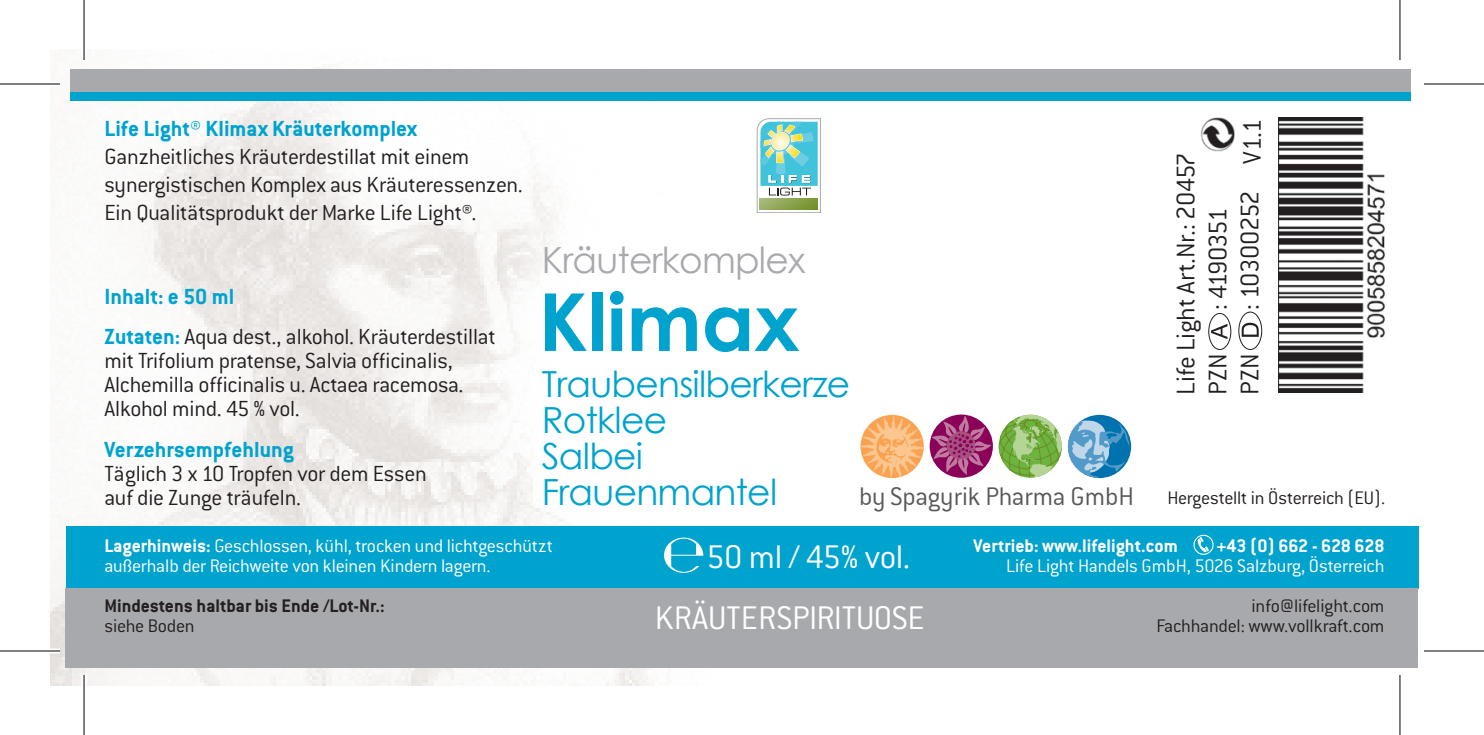
<style>
.page{position:relative;width:1484px;height:735px;background:#fff}
.page>*{position:absolute;margin:0;border:0;box-sizing:border-box;transform-origin:0 0}
.t1{font:700 80px "Century Gothic";color:#00a3ce}
.t2{font:36px/36px "Century Gothic";letter-spacing:-.02em;color:#00a3ce}
.t3{font:300 36px/61.2px "Conduit ITC";color:#fff}
.t4{font:36px "Century Gothic";letter-spacing:-.02em;color:#a8a9ad}
.t5{font:300 28px/32px "Conduit ITC";letter-spacing:-.015em;color:#231f20}
.t6{font:300 28px "Conduit ITC";color:#57585a}
.t7{font:300 28px "Conduit ITC";letter-spacing:-.06em;color:#231f20}
.t8{font:300 24px/24px "Conduit ITC";letter-spacing:-.015em;color:#231f20}
.t9{font:700 24px "Conduit ITC";color:#00a3ce}
.t10{font:300 20px/20px "Conduit ITC";letter-spacing:-.015em;color:#fff}
.t11{font:300 20px/20px "Conduit ITC";letter-spacing:-.015em;color:#231f20;text-align:right}
.t12{font:700 20px "Conduit ITC";color:#fff}
.t13{font:700 20px "Conduit ITC";color:#231f20}
.s1{font-weight:700;color:#00a3ce}
.s2{font-weight:700}
</style>
<div class="page">
<img style="left:50px;top:67px;width:598px;height:618px">
<div style="left:66px;top:526px;width:1351px;height:63px;background:#00a3ce"></div>
<div style="left:66px;top:589px;width:1351px;height:79px;background:#a8a9ad"></div>
<svg style="left:757px;top:118px;width:63px;height:95px"></svg>
<div style="left:70px;top:69px;width:1341px;height:24px;background:#a8a9ad"></div>
<div style="left:70px;top:93px;width:1341px;height:8px;background:#00a3ce"></div>
<div style="left:1193px;top:535px;width:20px;height:20px;border:1px solid #fff;border-radius:50%"></div>
<svg style="left:1197px;top:537px;width:11px;height:15px"></svg>
<svg style="left:664px;top:538px;width:39px;height:35px"></svg>
<svg style="left:929px;top:415px;width:63px;height:63px"></svg>
<svg style="left:931px;top:416px;width:60px;height:59px;background:#ab4d86"></svg>
<svg style="left:860px;top:415px;width:63px;height:63px"></svg>
<svg style="left:998px;top:415px;width:63px;height:63px"></svg>
<div style="left:1067px;top:415px;width:64px;height:63px;background:#0073ae;border-radius:50%"></div>
<svg style="left:1067px;top:420px;width:62px;height:58px"></svg>
<div style="left:1208px;top:313px;width:23px;height:37px;border:1px solid #231f20;border-radius:50%"></div>
<svg style="left:1210px;top:324px;width:17px;height:15px"></svg>
<div style="left:1238px;top:312px;width:24px;height:38px;border:1px solid #231f20;border-radius:50%"></div>
<svg style="left:1241px;top:323px;width:17px;height:14px"></svg>
<img style="left:1200px;top:117px;width:35px;height:35px">
<img style="left:1278px;top:117px;width:107px;height:276px">
<hr style="left:1277px;top:119px;width:2px;height:273px;background:#231f20">
<div style="left:0;top:81px;width:60px;height:5px;background:#fff"></div>
<div style="left:0;top:648px;width:60px;height:5px;background:#fff"></div>
<hr style="left:82px;top:675px;width:4px;height:60px;background:#fff">
<svg style="left:1400px;top:0;width:1px;height:60px"></svg>
<svg style="left:1400px;top:675px;width:1px;height:60px"></svg>
<hr style="left:0;top:83px;width:60px;height:2px;background:#000">
<hr style="left:1423px;top:83px;width:60px;height:2px;background:#000">
<hr style="left:0;top:650px;width:60px;height:2px;background:#000">
<hr style="left:1423px;top:650px;width:60px;height:2px;background:#000">
<hr style="left:83px;top:0;width:2px;height:60px;background:#000">
<hr style="left:83px;top:675px;width:2px;height:60px;background:#000">
<hr style="left:1399px;top:0;width:1px;height:60px;background:#000">
<hr style="left:1399px;top:675px;width:1px;height:60px;background:#000">
<p class="t9" style="left:104px;top:115px;width:314px">Life Light® Klimax Kräuterkomplex</p>
<p class="t8" style="left:104px;top:143px;width:420px;line-height:28px">Ganzheitliches Kräuterdestillat mit einem synergistischen Komplex aus Kräuteressenzen.<br>Ein Qualitätsprodukt der Marke Life Light®.</p>
<p class="t5" style="left:1233px;top:310px;width:192px;rotate:-90deg">: 10300252 V1.1</p>
<p class="t5" style="left:1169px;top:395px;width:244px;rotate:-90deg">Life Light Art.Nr.: 20457<br>PZN</p>
<p class="t7" style="left:1202px;top:310px;width:103px;rotate:-90deg">: 4190351</p>
<h2 class="t4" style="left:542px;top:234px;width:265px">Kräuterkomplex</h2>
<p class="t8" style="left:104px;top:277px;width:393px;line-height:40px"><span class="s1">Inhalt: e 50 ml<br>Zutaten:</span> Aqua dest., alkohol. Kräuterdestillat</p>
<p class="t8" style="left:104px;top:349px;width:360px">mit Trifolium pratense, Salvia officinalis,<br>Alchemilla officinalis u. Actaea racemosa.<br>Alkohol mind. 45 % vol.</p>
<p class="t9" style="left:104px;top:435px;width:191px">Verzehrsempfehlung</p>
<p class="t8" style="left:104px;top:461px;width:324px">Täglich 3 x 10 Tropfen vor dem Essen auf die Zunge träufeln.</p>
<p class="t10" style="left:104px;top:536px;width:450px"><span class="s2">Lagerhinweis:</span> Geschlossen, kühl, trocken und lichtgeschützt außerhalb der Reichweite von kleinen Kindern lagern.</p>
<p class="t13" style="left:104px;top:594px;width:282px">Mindestens haltbar bis Ende /Lot-Nr.:</p>
<p class="t11" style="left:104px;top:616px;width:92px">siehe Boden</p>
<h1 class="t1" style="left:538px;top:261px;width:262px">Klimax</h1>
<h2 class="t2" style="left:542px;top:365px;width:310px">Traubensilberkerze<br>Rotklee<br>Salbei<br>Frauenmantel</h2>
<p class="t5" style="left:1233px;top:395px;width:43px;rotate:-90deg">PZN</p>
<p class="t6" style="left:859px;top:481px;width:276px">by Spagyrik Pharma GmbH</p>
<p class="t11" style="left:1167px;top:487px;width:219px">Hergestellt in Österreich (EU).</p>
<p class="t12" style="left:973px;top:534px;width:206px">Vertrieb: www.lifelight.com</p>
<p class="t12" style="left:1216px;top:534px;width:170px">+43 (0) 662 - 628 628</p>
<p class="t10" style="left:1006px;top:556px;width:380px">Life Light Handels GmbH, 5026 Salzburg, Österreich</p>
<h2 class="t3" style="left:654px;top:526px;width:271px;text-indent:51px">50 ml / 45% vol.<br>KRÄUTERSPIRITUOSE</h2>
<p class="t11" style="left:1156px;top:595px;width:229px">info@lifelight.com<br>Fachhandel: www.vollkraft.com</p>
</div>
